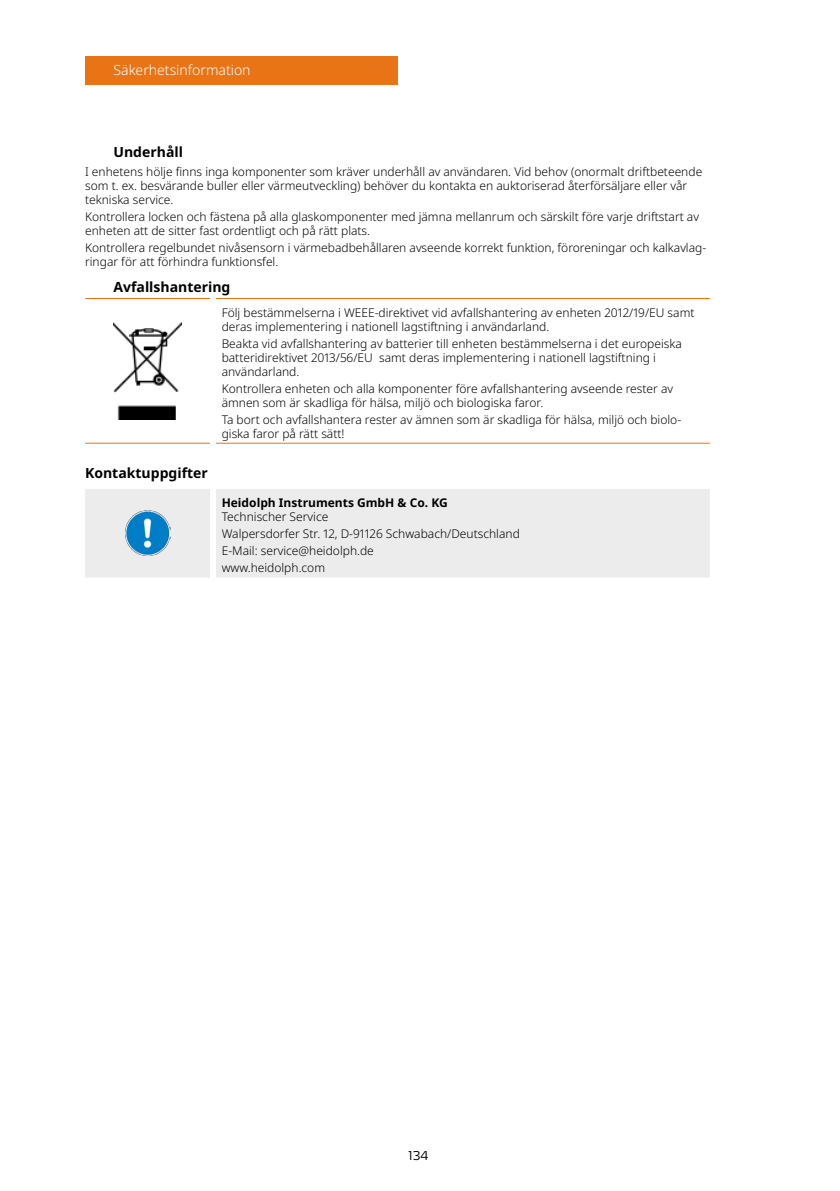
<style>
.page{position:relative;width:840px;height:1191px;background:#fff}
.page>*{position:absolute;margin:0;border:0;box-sizing:border-box;transform-origin:0 0}
.t1{font:700 14px "Noto Sans";color:#000}
.t2{font:300 14px "Noto Sans";color:#fff}
.t3{font:300 12px/14px "Noto Sans";color:#000}
.t4{font:700 12px "Noto Sans";color:#000}
.t5{font:300 12px "Max OT";color:#000}
</style>
<div class="page">
<div style="left:85px;top:57px;width:312px;height:28px;background:#e97416"></div>
<hr style="left:85px;top:298px;width:125px;height:1px;background:#e97416">
<hr style="left:85px;top:443px;width:125px;height:1px;background:#e97416">
<hr style="left:216px;top:298px;width:493px;height:1px;background:#e97416">
<hr style="left:216px;top:443px;width:493px;height:1px;background:#e97416">
<img style="left:114px;top:323px;width:67px;height:96px">
<div style="left:85px;top:489px;width:624px;height:88px;background:#ececed"></div>
<img style="left:125px;top:510px;width:45px;height:46px">
<p class="t2" style="left:113px;top:60px;width:139px">Säkerhetsinformation</p>
<p class="t1" style="left:113px;top:142px;width:71px">Underhåll</p>
<p class="t3" style="left:85px;top:165px;width:618px">I enhetens hölje finns inga komponenter som kräver underhåll av användaren. Vid behov (onormalt driftbeteende som t. ex. besvärande buller eller värmeutveckling) behöver du kontakta en auktoriserad återförsäljare eller vår tekniska service.</p>
<p class="t3" style="left:85px;top:210px;width:615px">Kontrollera locken och fästena på alla glaskomponenter med jämna mellanrum och särskilt före varje driftstart av enheten att de sitter fast ordentligt och på rätt plats.</p>
<p class="t3" style="left:85px;top:241px;width:622px">Kontrollera regelbundet nivåsensorn i värmebadbehållaren avseende korrekt funktion, föroreningar och kalkavlag&shy;ringar för att förhindra funktionsfel.</p>
<p class="t1" style="left:113px;top:277px;width:118px">Avfallshantering</p>
<p class="t3" style="left:221px;top:306px;width:474px">Följ bestämmelserna i WEEE-direktivet vid avfallshantering av enheten 2012/19/EU samt deras implementering i nationell lagstiftning i användarland.</p>
<p class="t3" style="left:221px;top:337px;width:461px">Beakta vid avfallshantering av batterier till enheten bestämmelserna i det europeiska batteridirektivet 2013/56/EU samt deras implementering i nationell lagstiftning i användarland.</p>
<p class="t3" style="left:221px;top:382px;width:452px">Kontrollera enheten och alla komponenter före avfallshantering avseende rester av ämnen som är skadliga för hälsa, miljö och biologiska faror.</p>
<p class="t3" style="left:221px;top:412px;width:461px">Ta bort och avfallshantera rester av ämnen som är skadliga för hälsa, miljö och biolo&shy;giska faror på rätt sätt!</p>
<p class="t1" style="left:85px;top:462px;width:124px">Kontaktuppgifter</p>
<p class="t4" style="left:221px;top:494px;width:227px">Heidolph Instruments GmbH &amp; Co. KG</p>
<p class="t3" style="left:221px;top:509px;width:299px;line-height:16.8px">Technischer Service<br>Walpersdorfer Str. 12, D-91126 Schwabach/Deutschland<br>E-Mail: service@heidolph.de<br>www.heidolph.com</p>
<p class="t5" style="left:408px;top:1148px;width:22px">134</p>
</div>
